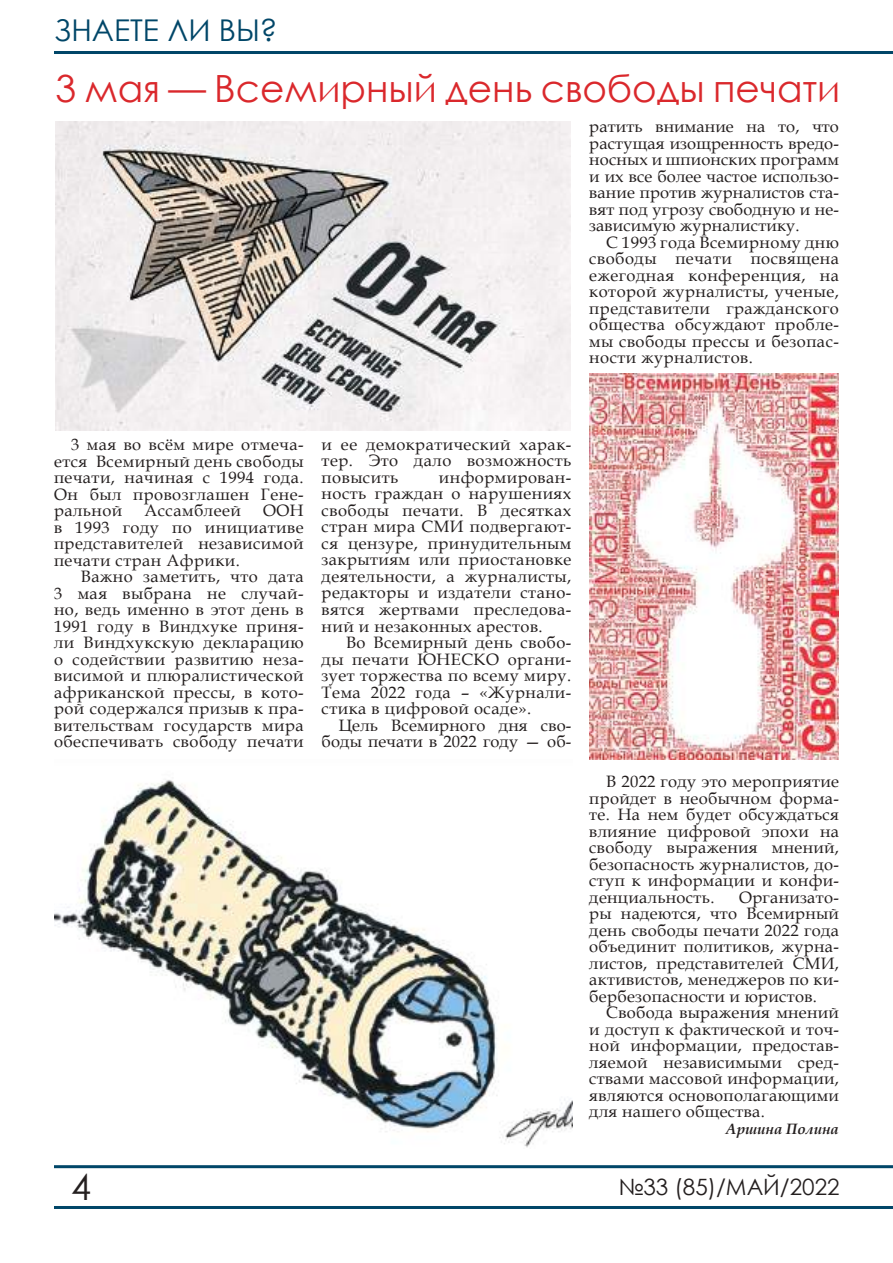
<style>
.page{position:relative;width:893px;height:1263px;background:#fff}
.page>*{position:absolute;margin:0;border:0;box-sizing:border-box;transform-origin:0 0}
.t1{font:37.5px "Century Gothic";color:#da282c}
.t2{font:36px "Century Gothic";color:#241f1f}
.t3{font:30px "Century Gothic";color:#004668}
.t4{font:22.5px "Century Gothic";color:#241f1f}
.t5{font:16.5px/16.5px "Book Antiqua";letter-spacing:.03em;color:#241f1f;text-align:justify}
.t6{font:16.5px/16.5px "Book Antiqua";letter-spacing:.01em;color:#241f1f;text-align:right}
.t7{font:italic 700 15px "Book Antiqua";color:#241f1f}
</style>
<div class="page">
<hr style="left:54px;top:1165px;width:839px;height:3px;background:#004668">
<hr style="left:54px;top:1206px;width:839px;height:3px;background:#004668">
<hr style="left:54px;top:51px;width:839px;height:3px;background:#004668">
<img style="left:54px;top:780px;width:518px;height:368px">
<img style="left:56px;top:121px;width:514px;height:310px">
<img style="left:589px;top:373px;width:250px;height:386px">
<h3 class="t3" style="left:54px;top:9px;width:225px">ЗНАЕТЕ ЛИ ВЫ?</h3>
<h1 class="t1" style="left:56px;top:62px;width:786px">3 мая — Всемирный день свободы печати</h1>
<p class="t5" style="left:589px;top:118px;width:251px">ратить внимание на то, что растущая изощренность вредо&shy;носных и шпионских программ и их все более частое использо&shy;вание против журналистов ста&shy;вят под угрозу свободную и не&shy;зависимую журналистику.</p>
<p class="t5" style="left:589px;top:234px;width:251px;text-indent:17px">С 1993 года Всемирному дню свободы печати посвящена ежегодная конференция, на которой журналисты, ученые, представители гражданского общества обсуждают пробле&shy;мы свободы прессы и безопас&shy;ности журналистов.</p>
<p class="t5" style="left:54px;top:436px;width:251px;text-indent:17px">3 мая во всём мире отмеча&shy;ется Всемирный день свободы печати, начиная с 1994 года.<br>Он был провозглашен Гене&shy;ральной</p>
<p class="t5" style="left:144px;top:502px;width:98px">Ассамблеей</p>
<p class="t5" style="left:54px;top:502px;width:251px;text-indent:209px">ООН в 1993 году по инициативе представителей независимой печати стран Африки.</p>
<p class="t5" style="left:54px;top:568px;width:251px;text-indent:27px">Важно заметить, что дата 3 мая выбрана не случай&shy;но, ведь именно в этот день в 1991 году в Виндхуке приня&shy;ли Виндхукскую декларацию о содействии развитию неза&shy;висимой и плюралистической африканской прессы, в кото&shy;рой содержался призыв к пра&shy;вительствам государств мира обеспечивать свободу печати</p>
<p class="t5" style="left:322px;top:436px;width:251px">и ее демократический харак&shy;тер. Это дало возможность повысить</p>
<p class="t5" style="left:322px;top:469px;width:251px;text-indent:117px">информирован&shy;ность граждан о нарушениях свободы печати. В десятках стран мира СМИ подвергают&shy;ся цензуре, принудительным закрытиям или приостановке деятельности, а журналисты, редакторы и издатели стано&shy;вятся жертвами преследова&shy;ний и незаконных арестов.</p>
<p class="t5" style="left:322px;top:634px;width:251px;text-indent:24px">Во Всемирный день свобо&shy;ды печати ЮНЕСКО органи&shy;зует торжества по всему миру.<br>Тема 2022 года – «Журнали&shy;стика в цифровой осаде».</p>
<p class="t6" style="left:322px;top:716px;width:251px">Цель Всемирного дня сво&shy;боды печати в 2022 году — об-</p>
<p class="t5" style="left:589px;top:773px;width:251px;text-indent:17px">В 2022 году это мероприятие пройдет в необычном форма&shy;те. На нем будет обсуждаться влияние цифровой эпохи на свободу выражения мнений, безопасность журналистов, до&shy;ступ к информации и конфи&shy;денциальность.</p>
<p class="t5" style="left:589px;top:888px;width:251px;text-indent:150px">Организато&shy;ры надеются, что Всемирный день свободы печати 2022 года объединит политиков, журна&shy;листов, представителей СМИ, активистов, менеджеров по ки&shy;бербезопасности и юристов.</p>
<p class="t5" style="left:589px;top:1004px;width:251px;text-indent:17px">Свобода выражения мнений и доступ к фактической и точ&shy;ной информации, предостав&shy;ляемой независимыми сред&shy;ствами массовой информации, являются основополагающими для нашего общества.</p>
<p class="t7" style="left:726px;top:1118px;width:115px">Аршина Полина</p>
<h2 class="t2" style="left:71px;top:1162px;width:21px">4</h2>
<h3 class="t4" style="left:619px;top:1171px;width:222px">№33 (85)/МАЙ/2022</h3>
</div>
